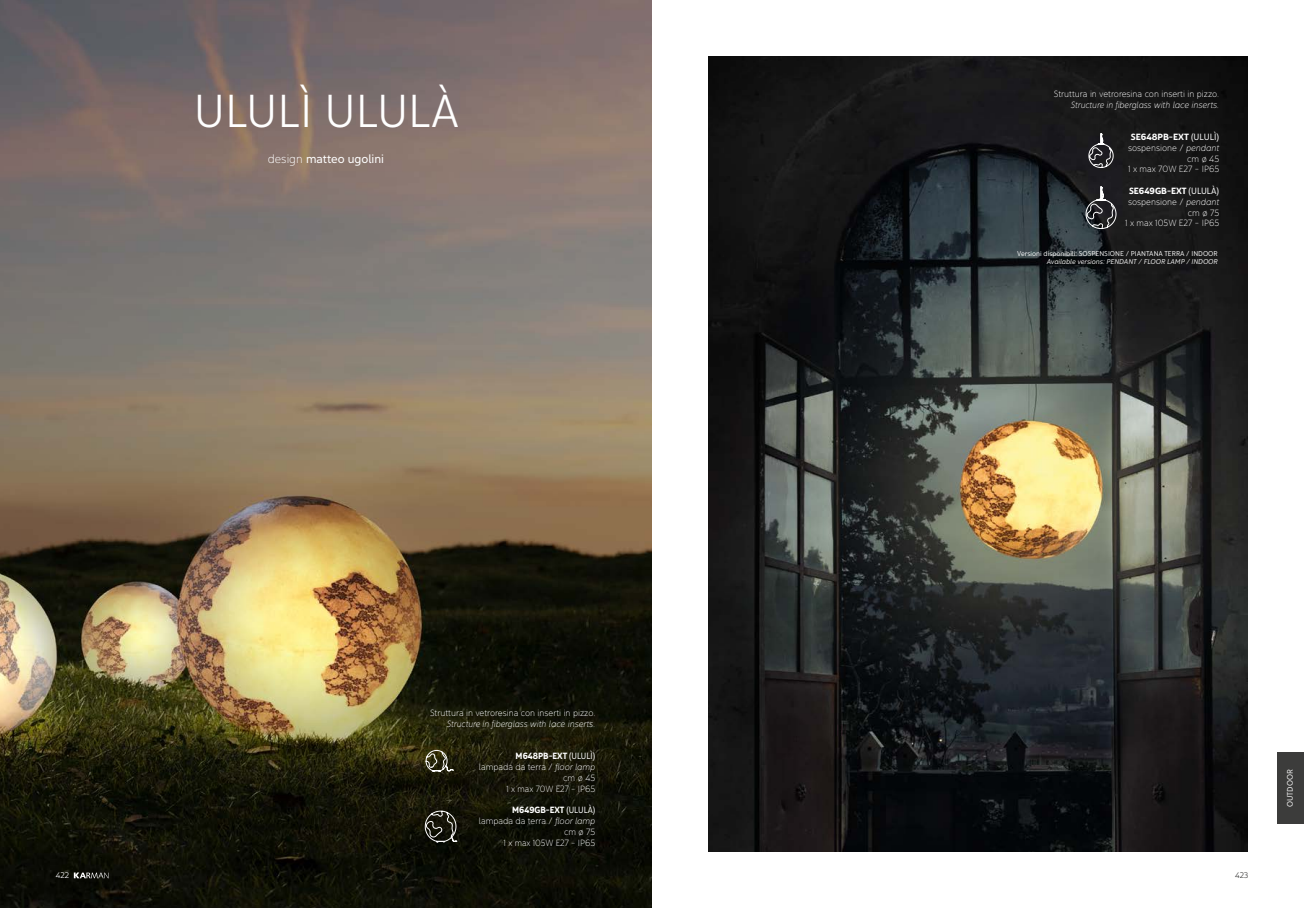
<style>
.page{position:relative;width:1304px;height:908px;background:#fff}
.page>*{position:absolute;margin:0;border:0;box-sizing:border-box;transform-origin:0 0}
.t1{font:46px "Yorkten Nor Lig";color:#fff}
.t2{font:12px "Yorkten Nor Reg";color:#fff}
.t3{font:9px/10.8px "Yorkten Nor Thi";color:#fff;text-align:right}
.t4{font:9px "Yorkten Nor Thi It";color:#fff;scale:.95 1}
.t5{font:9px "Yorkten Nor Bol";color:#fff;scale:.9 1}
.t6{font:9px "Yorkten Nor Bol";color:#fff}
.t7{font:9px "Yorkten Nor Bol";color:#fff;scale:.95 1}
.t8{font:8px "Yorkten Nor Boo";color:#fff}
.t9{font:8px "Yorkten Nor Lig";color:#3c3c3b}
.t10{font:8px "Yorkten Nor Lig";color:#fff}
.t11{font:7px "Yorkten Nor Boo";color:#fff}
.t12{font:7px "Yorkten Nor Boo It";color:#fff}
.s1{font-family:"Yorkten Nor Thi"}
.s2{font-family:"Yorkten Nor Reg"}
.s3{font-family:"Yorkten Nor Thi It"}
</style>
<div class="page">
<div style="left:1277px;top:752px;width:27px;height:71px;background:#3c3c3b"></div>
<img style="left:0;top:0;width:652px;height:907px">
<img style="left:709px;top:57px;width:538px;height:793px">
<svg style="left:1086px;top:186px;width:30px;height:43px"></svg>
<svg style="left:1089px;top:133px;width:24px;height:35px"></svg>
<svg style="left:74px;top:872px;width:35px;height:5px"></svg>
<svg style="left:425px;top:810px;width:32px;height:32px"></svg>
<svg style="left:426px;top:749px;width:28px;height:22px"></svg>
<h1 class="t1" style="left:194px;top:82px;width:267px">ULULÌ ULULÀ</h1>
<h2 class="t2" style="left:268px;top:151px;width:118px"><span class="s1">design</span> matteo ugolini</h2>
<p class="t10" style="left:56px;top:870px;width:15px">422</p>
<p class="t3" style="left:430px;top:707px;width:167px">Struttura in vetroresina con inserti in pizzo.</p>
<p class="t4" style="left:447px;top:717px;width:158px">Structure in fiberglass with lace inserts.</p>
<p class="t5" style="left:516px;top:749px;width:90px">M648PB-EXT <span class="s2">(ULULÌ)</span></p>
<p class="t3" style="left:479px;top:761px;width:118px">lampada da terra / <span class="s3">floor lamp </span>cm ø 45<br>1 x max 70W E27 - IP65</p>
<p class="t5" style="left:512px;top:803px;width:94px">M649GB-EXT <span class="s2">(ULULÀ)</span></p>
<p class="t3" style="left:479px;top:815px;width:118px">lampada da terra / <span class="s3">floor lamp </span>cm ø 75<br>1 x max 105W E27 - IP65</p>
<p class="t3" style="left:1054px;top:88px;width:167px">Struttura in vetroresina con inserti in pizzo.</p>
<p class="t4" style="left:1071px;top:99px;width:158px">Structure in fiberglass with lace inserts.</p>
<p class="t6" style="left:1131px;top:131px;width:90px">SE648PB-EXT <span class="s2">(ULULÌ)</span></p>
<p class="t3" style="left:1128px;top:142px;width:93px">sospensione / <span class="s3">pendant </span>cm ø 45<br>1 x max 70W E27 - IP65</p>
<p class="t7" style="left:1129px;top:185px;width:96px">SE649GB-EXT <span class="s2">(ULULÀ)</span></p>
<p class="t3" style="left:1125px;top:196px;width:96px">sospensione / <span class="s3">pendant </span>cm ø 75<br>1 x max 105W E27 - IP65</p>
<p class="t11" style="left:1017px;top:249px;width:202px">Versioni disponibili: SOSPENSIONE / PIANTANA TERRA / INDOOR</p>
<p class="t12" style="left:1047px;top:257px;width:173px">Available versions: PENDANT / FLOOR LAMP / INDOOR</p>
<p class="t9" style="left:1235px;top:870px;width:15px">423</p>
<p class="t8" style="left:1285px;top:807px;width:39px;rotate:-90deg">OUTDOOR</p>
</div>
